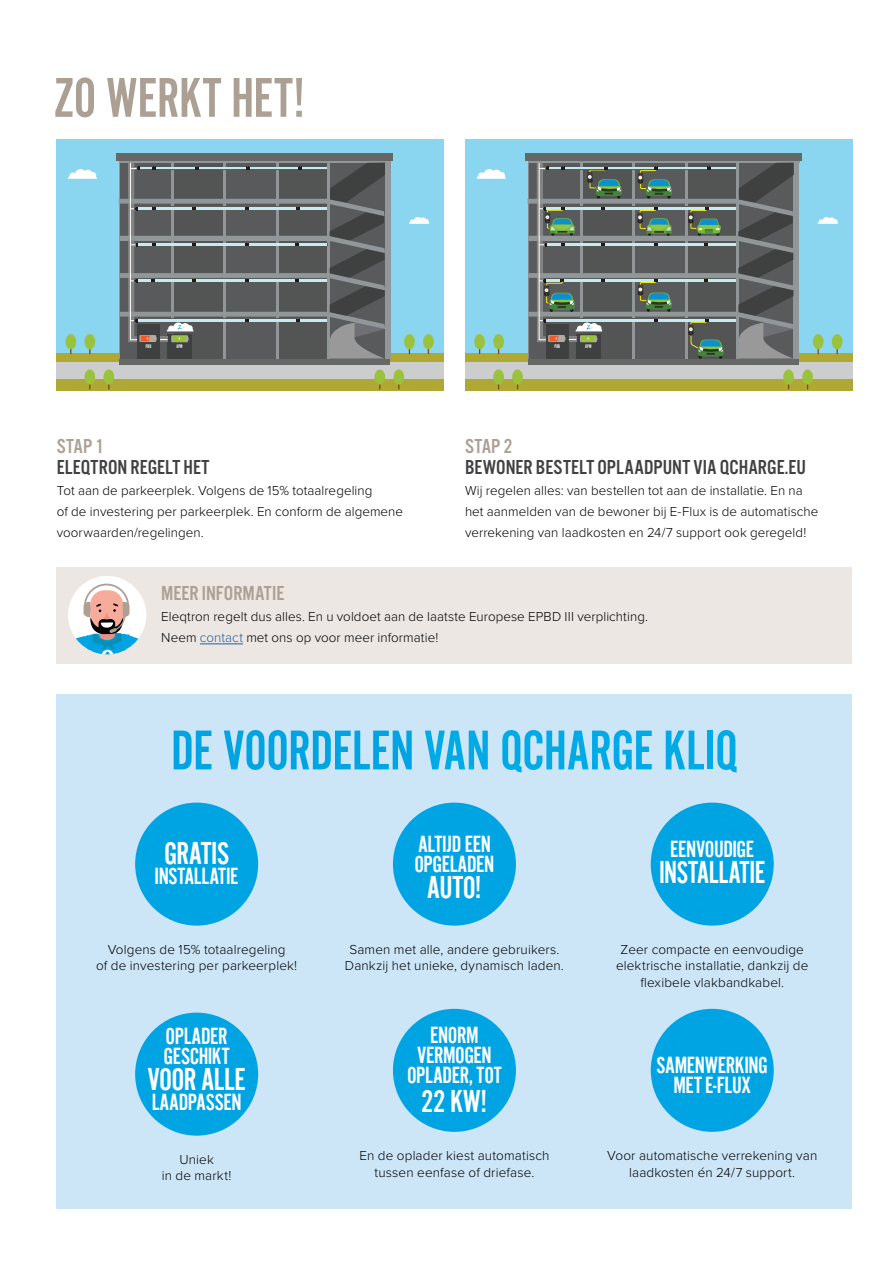
<style>
.page{position:relative;width:893px;height:1263px;background:#fff}
.page>*{position:absolute;margin:0;border:0;box-sizing:border-box;transform-origin:0 0}
.t1{font:58.2px "Alternate Gothic Com No 2";letter-spacing:-.01em;color:#00aae6}
.t2{font:58.2px "Alternate Gothic Com No 2";letter-spacing:-.005em;color:#aca095}
.t3{font:32.85px "Alternate Gothic Com No 2";letter-spacing:-.015em;color:#fff}
.t4{font:32.85px "Alternate Gothic Com No 2";letter-spacing:-.015em;color:#fff;scale:.94 1}
.t5{font:24.3px/20px "Alternate Gothic Com No 2";letter-spacing:-.02em;color:#fff}
.t6{font:21px "Alternate Got No 3 D";letter-spacing:.005em;color:#414042}
.t7{font:21px "Alternate Got No 3 D";letter-spacing:.005em;color:#aca095}
.t8{font:300 13.5px/16.5px "Proxima Nova";letter-spacing:.005em;color:#000;text-align:center}
.t9{font:5.55px "Alternate Got No 1 D";color:#fff}
.s1{color:#215e9e}
.s2{color:#00a4e3}
</style>
<div class="page">
<hr style="left:892px;top:0;width:1px;height:1263px;background:#aca095">
<div style="left:57px;top:695px;width:795px;height:514px;background:#cce6f8"></div>
<div style="left:393px;top:803px;width:123px;height:123px;background:#00a4e3;border-radius:50%"></div>
<div style="left:393px;top:1009px;width:123px;height:123px;background:#00a4e3;border-radius:50%"></div>
<div style="left:651px;top:803px;width:123px;height:123px;background:#00a4e3;border-radius:50%"></div>
<div style="left:651px;top:1009px;width:123px;height:123px;background:#00a4e3;border-radius:50%"></div>
<div style="left:135px;top:803px;width:123px;height:123px;background:#00a4e3;border-radius:50%"></div>
<div style="left:135px;top:1013px;width:123px;height:123px;background:#00a4e3;border-radius:50%"></div>
<div style="left:465px;top:139px;width:387px;height:228px;background:#8ad5f0"></div>
<svg style="left:477px;top:169px;width:29px;height:10px"></svg>
<div style="left:465px;top:362px;width:387px;height:28px;background:#afa934"></div>
<div style="left:465px;top:362px;width:387px;height:16px;background:#cccdcd"></div>
<div style="left:465px;top:353px;width:387px;height:9px;background:#afa934"></div>
<svg style="left:818px;top:217px;width:20px;height:7px"></svg>
<div style="left:474px;top:334px;width:11px;height:15px;background:#9ac23c;border-radius:50%"></div>
<div style="left:493px;top:334px;width:11px;height:15px;background:#9ac23c;border-radius:50%"></div>
<div style="left:493px;top:369px;width:11px;height:16px;background:#9ac23c;border-radius:50%"></div>
<div style="left:512px;top:369px;width:11px;height:16px;background:#9ac23c;border-radius:50%"></div>
<div style="left:783px;top:369px;width:11px;height:16px;background:#9ac23c;border-radius:50%"></div>
<div style="left:802px;top:369px;width:11px;height:16px;background:#9ac23c;border-radius:50%"></div>
<div style="left:813px;top:334px;width:10px;height:15px;background:#9ac23c;border-radius:50%"></div>
<div style="left:832px;top:334px;width:10px;height:15px;background:#9ac23c;border-radius:50%"></div>
<div style="left:793px;top:163px;width:6px;height:196px;background:#919798"></div>
<div style="left:528px;top:359px;width:271px;height:6px;background:#656867"></div>
<svg style="left:527px;top:160px;width:267px;height:199px;background:#656d6b"></svg>
<div style="left:526px;top:153px;width:276px;height:7px;background:#656867"></div>
<div style="left:56px;top:139px;width:388px;height:228px;background:#8ad5f0"></div>
<svg style="left:68px;top:169px;width:29px;height:10px"></svg>
<div style="left:56px;top:362px;width:388px;height:28px;background:#afa934"></div>
<div style="left:56px;top:362px;width:388px;height:16px;background:#cccdcd"></div>
<div style="left:56px;top:353px;width:388px;height:9px;background:#afa934"></div>
<svg style="left:409px;top:217px;width:20px;height:7px"></svg>
<div style="left:66px;top:334px;width:10px;height:15px;background:#9ac23c;border-radius:50%"></div>
<div style="left:85px;top:334px;width:10px;height:15px;background:#9ac23c;border-radius:50%"></div>
<div style="left:85px;top:369px;width:10px;height:16px;background:#9ac23c;border-radius:50%"></div>
<div style="left:104px;top:369px;width:10px;height:16px;background:#9ac23c;border-radius:50%"></div>
<div style="left:374px;top:369px;width:11px;height:16px;background:#9ac23c;border-radius:50%"></div>
<div style="left:393px;top:369px;width:11px;height:16px;background:#9ac23c;border-radius:50%"></div>
<div style="left:404px;top:334px;width:11px;height:15px;background:#9ac23c;border-radius:50%"></div>
<div style="left:423px;top:334px;width:11px;height:15px;background:#9ac23c;border-radius:50%"></div>
<div style="left:385px;top:163px;width:5px;height:196px;background:#919798"></div>
<div style="left:119px;top:359px;width:271px;height:6px;background:#656867"></div>
<svg style="left:119px;top:160px;width:266px;height:199px;background:#646869"></svg>
<div style="left:117px;top:153px;width:276px;height:7px;background:#656867"></div>
<div style="left:57px;top:567px;width:795px;height:96px;background:#ece7e3"></div>
<svg style="left:68px;top:576px;width:78px;height:78px"></svg>
<hr style="left:200px;top:644px;width:43px;height:1px;background:#215e9e">
<h1 class="t2" style="left:54px;top:68px;width:253px">ZO WERKT HET!</h1>
<p class="t9" style="left:146px;top:343px;width:7px">PDU</p>
<p class="t9" style="left:177px;top:343px;width:8px">APM</p>
<p class="t9" style="left:555px;top:343px;width:7px">PDU</p>
<p class="t9" style="left:585px;top:343px;width:8px">APM</p>
<h3 class="t7" style="left:57px;top:435px;width:49px">STAP 1</h3>
<h3 class="t6" style="left:57px;top:456px;width:154px">ELEQTRON REGELT HET</h3>
<p class="t8" style="left:57px;top:480px;width:348px;line-height:21px;text-align:left">Tot aan de parkeerplek. Volgens de 15% totaalregeling<br>of de investering per parkeerplek. En conform de algemene voorwaarden/regelingen.</p>
<h3 class="t7" style="left:465px;top:435px;width:49px">STAP 2</h3>
<h3 class="t6" style="left:465px;top:456px;width:343px">BEWONER BESTELT OPLAADPUNT VIA QCHARGE.EU</h3>
<p class="t8" style="left:465px;top:480px;width:355px;line-height:21px;text-align:left">Wij regelen alles: van bestellen tot aan de installatie. En na het aanmelden van de bewoner bij E-Flux is de automatische verrekening van laadkosten en 24/7 support ook geregeld!</p>
<h3 class="t7" style="left:161px;top:582px;width:125px">MEER INFORMATIE</h3>
<p class="t8" style="left:161px;top:606px;width:488px;line-height:21px;text-align:left">Eleqtron regelt dus alles. En u voldoet aan de laatste Europese EPBD III verplichting.<br>Neem <span class="s1">contact</span> met ons op voor meer informatie!</p>
<h1 class="t1" style="left:171px;top:721px;width:568px"><span class="s2">DE VOORDELEN</span> VAN QCHARGE KLIQ</h1>
<h2 class="t3" style="left:164px;top:836px;width:67px">GRATIS</h2>
<h3 class="t5" style="left:155px;top:865px;width:86px">INSTALLATIE</h3>
<p class="t8" style="left:96px;top:941px;width:203px">Volgens de 15% totaalregeling<br>of de investering per parkeerplek!</p>
<h3 class="t5" style="left:164px;top:1026px;width:68px">OPLADER<br>GESCHIKT</h3>
<h2 class="t3" style="left:147px;top:1062px;width:100px">VOOR ALLE</h2>
<h3 class="t5" style="left:152px;top:1092px;width:91px">LAADPASSEN</h3>
<p class="t8" style="left:162px;top:1151px;width:71px">Uniek<br>in de markt!</p>
<h3 class="t5" style="left:414px;top:834px;width:82px">ALTIJD EEN<br>OPGELADEN</h3>
<h2 class="t3" style="left:427px;top:870px;width:57px">AUTO!</h2>
<p class="t8" style="left:345px;top:941px;width:220px">Samen met alle, andere gebruikers.<br>Dankzij het unieke, dynamisch laden.</p>
<h3 class="t5" style="left:407px;top:1025px;width:96px;text-align:center">ENORM<br>VERMOGEN<br>OPLADER, TOT</h3>
<h2 class="t3" style="left:421px;top:1084px;width:68px">22 KW!</h2>
<p class="t8" style="left:359px;top:1147px;width:191px">En de oplader kiest automatisch tussen eenfase of driefase.</p>
<h3 class="t5" style="left:670px;top:839px;width:85px">EENVOUDIGE</h3>
<h2 class="t4" style="left:659px;top:855px;width:115px">INSTALLATIE</h2>
<p class="t8" style="left:616px;top:941px;width:194px">Zeer compacte en eenvoudige elektrische installatie, dankzij de flexibele vlakbandkabel.</p>
<h3 class="t5" style="left:657px;top:1055px;width:113px;text-align:center">SAMENWERKING<br>MET E-FLUX</h3>
<p class="t8" style="left:607px;top:1147px;width:212px">Voor automatische verrekening van laadkosten én 24/7 support.</p>
</div>
